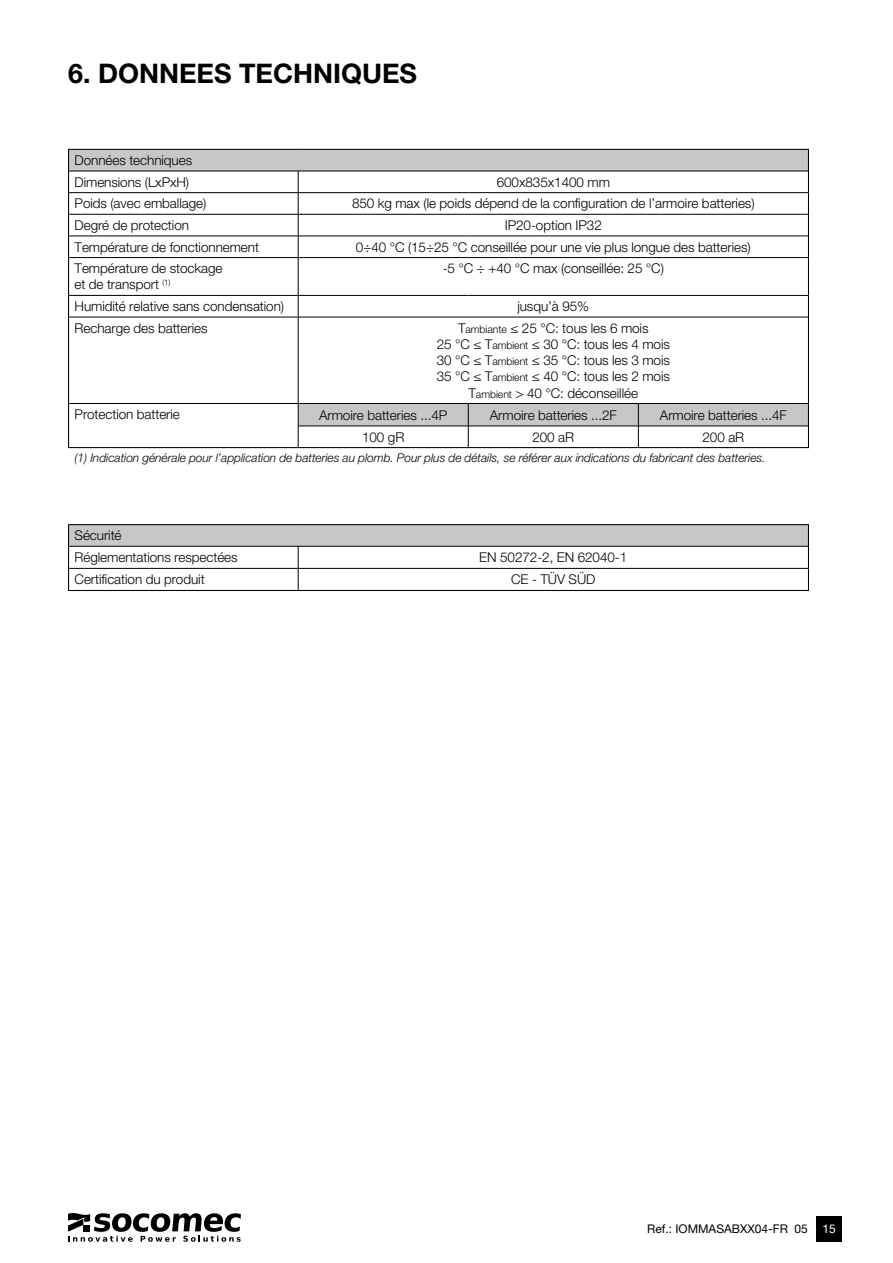
<style>
.page{position:relative;width:893px;height:1263px;background:#fff}
.page>*{position:absolute;margin:0;border:0;box-sizing:border-box;transform-origin:0 0}
.t1{font:700 27px "Helvetica Neue LTW1 G";color:#000}
.t2{font:300 13.5px/16.2px "Helvetica Neue LTW1 G";letter-spacing:-.005em;color:#000}
.t3{font:italic 300 12px "Helvetica Neue LTW1 G";letter-spacing:-.005em;color:#000}
.t4{font:12px "Helvetica Neue LTW1 G";color:#000}
.s1{font-size:10.5px}
.s2{color:#fff}
</style>
<div class="page">
<div style="left:816px;top:1216px;width:26px;height:26px;background:#000"></div>
<svg style="left:68px;top:1212px;width:173px;height:30px"></svg>
<div style="left:83px;top:1225px;width:7px;height:6px;background:#000"></div>
<svg style="left:69px;top:150px;width:739px;height:276px"></svg>
<hr style="left:69px;top:171px;width:399px;height:1px;background:#000">
<hr style="left:468px;top:171px;width:340px;height:1px;background:#000">
<hr style="left:69px;top:192px;width:399px;height:1px;background:#000">
<hr style="left:468px;top:192px;width:340px;height:1px;background:#000">
<hr style="left:69px;top:214px;width:399px;height:1px;background:#000">
<hr style="left:468px;top:214px;width:340px;height:1px;background:#000">
<hr style="left:69px;top:236px;width:399px;height:1px;background:#000">
<svg style="left:298px;top:171px;width:1px;height:86px"></svg>
<hr style="left:468px;top:236px;width:340px;height:1px;background:#000">
<hr style="left:69px;top:257px;width:399px;height:1px;background:#000">
<hr style="left:298px;top:258px;width:1px;height:37px;background:#000">
<hr style="left:468px;top:257px;width:340px;height:1px;background:#000">
<hr style="left:69px;top:295px;width:399px;height:1px;background:#000">
<svg style="left:298px;top:296px;width:1px;height:21px"></svg>
<hr style="left:468px;top:295px;width:340px;height:1px;background:#000">
<hr style="left:69px;top:317px;width:399px;height:1px;background:#000">
<hr style="left:298px;top:317px;width:1px;height:86px;background:#000">
<hr style="left:468px;top:317px;width:340px;height:1px;background:#000">
<hr style="left:69px;top:403px;width:229px;height:1px;background:#000">
<hr style="left:68px;top:149px;width:230px;height:1px;background:#000">
<hr style="left:298px;top:149px;width:511px;height:1px;background:#000">
<svg style="left:68px;top:150px;width:1px;height:108px"></svg>
<svg style="left:808px;top:150px;width:1px;height:108px"></svg>
<hr style="left:68px;top:258px;width:1px;height:37px;background:#000">
<hr style="left:808px;top:258px;width:1px;height:37px;background:#000">
<svg style="left:68px;top:295px;width:1px;height:22px"></svg>
<svg style="left:808px;top:295px;width:1px;height:22px"></svg>
<hr style="left:68px;top:317px;width:1px;height:86px;background:#000">
<hr style="left:808px;top:317px;width:1px;height:86px;background:#000">
<svg style="left:68px;top:403px;width:1px;height:44px"></svg>
<hr style="left:68px;top:447px;width:741px;height:1px;background:#000">
<svg style="left:468px;top:404px;width:1px;height:43px"></svg>
<svg style="left:638px;top:404px;width:1px;height:43px"></svg>
<hr style="left:298px;top:426px;width:510px;height:1px;background:#000">
<hr style="left:298px;top:403px;width:170px;height:1px;background:#000">
<svg style="left:298px;top:404px;width:1px;height:43px"></svg>
<hr style="left:468px;top:403px;width:340px;height:1px;background:#000">
<svg style="left:808px;top:403px;width:1px;height:44px"></svg>
<div style="left:69px;top:525px;width:739px;height:21px;background:#c7c7c7"></div>
<hr style="left:69px;top:546px;width:739px;height:1px;background:#000">
<hr style="left:69px;top:568px;width:739px;height:1px;background:#000">
<svg style="left:298px;top:546px;width:1px;height:44px"></svg>
<hr style="left:68px;top:524px;width:230px;height:1px;background:#000">
<hr style="left:298px;top:524px;width:511px;height:1px;background:#000">
<svg style="left:68px;top:525px;width:1px;height:65px"></svg>
<svg style="left:808px;top:525px;width:1px;height:65px"></svg>
<hr style="left:68px;top:590px;width:741px;height:1px;background:#000">
<h1 class="t1" style="left:68px;top:64px;width:351px">6. DONNEES TECHNIQUES</h1>
<p class="t2" style="left:75px;top:151px;width:119px;line-height:21.6px">Données techniques<br>Dimensions (LxPxH)</p>
<p class="t2" style="left:497px;top:175px;width:115px">600x835x1400 mm</p>
<p class="t2" style="left:75px;top:197px;width:133px">Poids (avec emballage)</p>
<p class="t2" style="left:352px;top:197px;width:404px">850 kg max (le poids dépend de la configuration de l’armoire batteries)</p>
<p class="t2" style="left:75px;top:219px;width:116px">Degré de protection</p>
<p class="t2" style="left:505px;top:219px;width:99px">IP20-option IP32</p>
<p class="t2" style="left:75px;top:240px;width:186px">Température de fonctionnement</p>
<p class="t2" style="left:356px;top:240px;width:396px">0÷40 °C (15÷25 °C conseillée pour une vie plus longue des batteries)</p>
<p class="t2" style="left:75px;top:262px;width:150px">Température de stockage et de transport <sup>(1)</sup></p>
<p class="t2" style="left:443px;top:262px;width:223px">-5 °C ÷ +40 °C max (conseillée: 25 °C)</p>
<p class="t2" style="left:75px;top:300px;width:211px">Humidité relative sans condensation)</p>
<p class="t2" style="left:517px;top:300px;width:73px">jusqu’à 95%</p>
<p class="t2" style="left:75px;top:321px;width:135px">Recharge des batteries</p>
<p class="t2" style="left:437px;top:321px;width:235px;text-align:center">T<span class="s1">ambiante</span> ≤ 25 °C: tous les 6 mois<br>25 °C ≤ T<span class="s1">ambient</span> ≤ 30 °C: tous les 4 mois 30 °C ≤ T<span class="s1">ambient</span> ≤ 35 °C: tous les 3 mois 35 °C ≤ T<span class="s1">ambient</span> ≤ 40 °C: tous les 2 mois T<span class="s1">ambient</span> &gt; 40 °C: déconseillée</p>
<p class="t2" style="left:75px;top:408px;width:107px">Protection batterie</p>
<p class="t2" style="left:319px;top:408px;width:130px">Armoire batteries ...4P</p>
<p class="t2" style="left:490px;top:408px;width:128px">Armoire batteries ...2F</p>
<p class="t2" style="left:660px;top:408px;width:128px">Armoire batteries ...4F</p>
<p class="t2" style="left:362px;top:430px;width:44px">100 gR</p>
<p class="t2" style="left:532px;top:430px;width:43px">200 aR</p>
<p class="t2" style="left:702px;top:430px;width:43px">200 aR</p>
<p class="t3" style="left:75px;top:454px;width:693px">(1) Indication générale pour l’application de batteries au plomb. Pour plus de détails, se référer aux indications du fabricant des batteries.</p>
<p class="t2" style="left:75px;top:526px;width:165px;line-height:21.6px">Sécurité<br>Réglementations respectées</p>
<p class="t2" style="left:479px;top:551px;width:150px">EN 50272-2, EN 62040-1</p>
<p class="t2" style="left:75px;top:573px;width:132px">Certification du produit</p>
<p class="t2" style="left:511px;top:573px;width:86px">CE - TÜV SÜD</p>
<p class="t4" style="left:647px;top:1225px;width:190px">Ref.: IOMMASABXX04-FR 05 <span class="s2">15</span></p>
</div>
